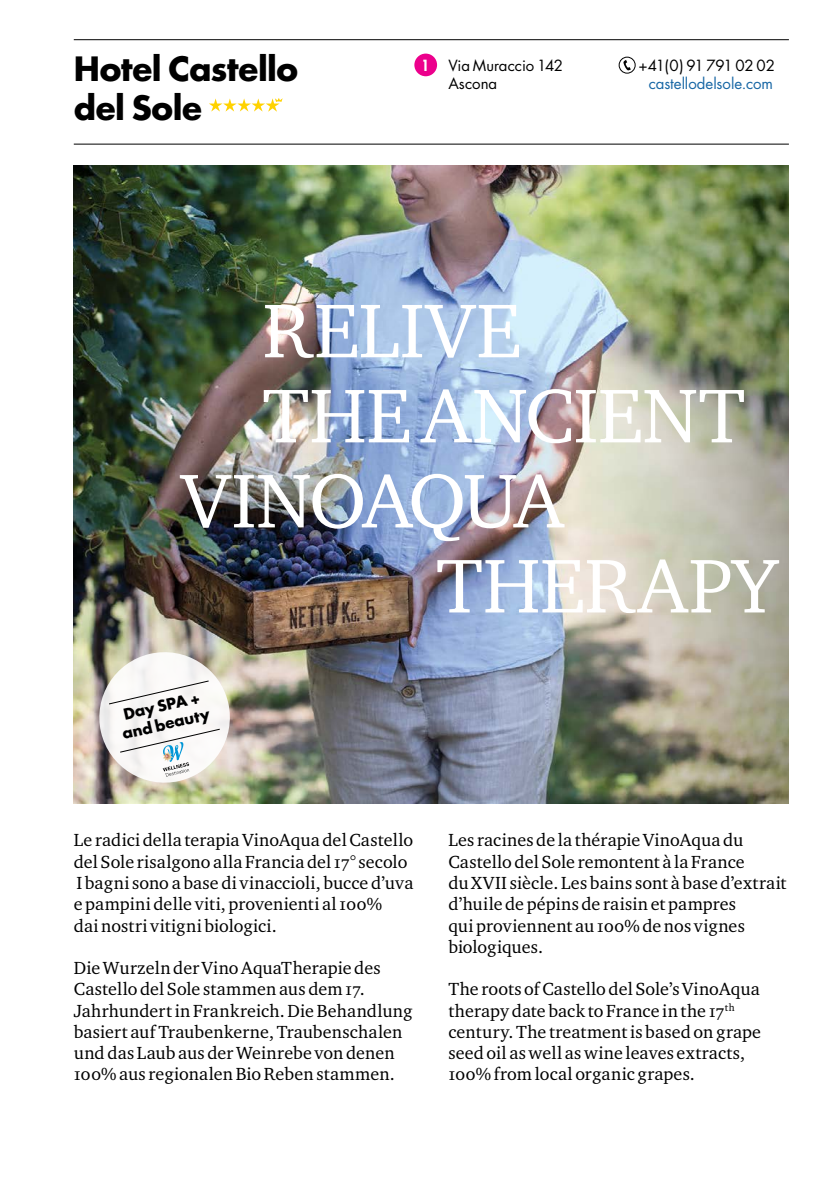
<style>
.page{position:relative;width:840px;height:1191px;background:#fff}
.page>*{position:absolute;margin:0;border:0;box-sizing:border-box;transform-origin:0 0}
.t1{font:78px/85px "Charter ITC Regu OS";letter-spacing:-.005em;color:#fff}
.t2{font:700 32.6px/39.2px "Futura CE";letter-spacing:-.015em;color:#000}
.t3{font:18px/21.2px "Charter ITC Regu OS";letter-spacing:.01em;color:#000}
.t4{font:15px/17.4px "Futura CE";letter-spacing:-.005em;color:#000}
.t5{font:15px "Futura CE";color:#1867a5}
.t6{font:700 15px/18.4px "Futura CE";color:#000;text-align:center}
.t7{font:15px "Futura CE";letter-spacing:-.055em;color:#000}
.t8{font:700 condensed 15px "Futura";color:#fff}
</style>
<div class="page">
<hr style="left:74px;top:39px;width:714px;height:1px;background:#000">
<hr style="left:74px;top:144px;width:714px;height:1px;background:#000">
<img style="left:74px;top:166px;width:714px;height:638px">
<svg style="left:209px;top:98px;width:73px;height:14px"></svg>
<div style="left:414px;top:54px;width:23px;height:22px;background:#ec008c;border-radius:50%"></div>
<div style="left:618px;top:57px;width:17px;height:17px;border:1px solid #000;border-radius:50%"></div>
<svg style="left:623px;top:60px;width:7px;height:10px"></svg>
<svg style="left:93px;top:646px;width:143px;height:143px"></svg>
<h2 class="t2" style="left:74px;top:47px;width:226px">Hotel Castello del Sole</h2>
<p class="t8" style="left:422px;top:56px;width:9px">1</p>
<p class="t4" style="left:448px;top:57px;width:116px">Via Muraccio 142<br>Ascona</p>
<h1 class="t1" style="left:262px;top:286px;width:260px">RELIVE</h1>
<p class="t7" style="left:638px;top:56px;width:138px">+41(0) 91 791 02 02</p>
<p class="t5" style="left:648px;top:73px;width:126px">castellodelsole.com</p>
<h1 class="t1" style="left:181px;top:371px;width:564px;text-indent:81px">THE ANCIENT<br>VINOAQUA</h1>
<h1 class="t1" style="left:436px;top:541px;width:342px">THERAPY</h1>
<p class="t6" style="left:116px;top:706px;width:90px;rotate:-13deg">Day SPA + and beauty</p>
<p class="t3" style="left:74px;top:829px;width:341px">Le radici della terapia VinoAqua del Castello del Sole risalgono alla Francia del 17° secolo I bagni sono a base di vinaccioli, bucce d’uva e pampini delle viti, provenienti al 100%<br>dai nostri vitigni biologici.</p>
<p class="t3" style="left:74px;top:957px;width:340px">Die Wurzeln der Vino AquaTherapie des Castello del Sole stammen aus dem 17.<br>Jahrhundert in Frankreich. Die Behandlung basiert auf Traubenkerne, Traubenschalen und das Laub aus der Weinrebe von denen 100% aus regionalen Bio Reben stammen.</p>
<p class="t3" style="left:448px;top:829px;width:339px">Les racines de la thérapie VinoAqua du Castello del Sole remontent à la France<br>du XVII siècle. Les bains sont à base d’extrait d’huile de pépins de raisin et pampres<br>qui proviennent au 100% de nos vignes biologiques.</p>
<p class="t3" style="left:448px;top:978px;width:314px">The roots of Castello del Sole’s VinoAqua therapy date back to France in the 17<sup>th </sup>century. The treatment is based on grape seed oil as well as wine leaves extracts, 100% from local organic grapes.</p>
</div>
